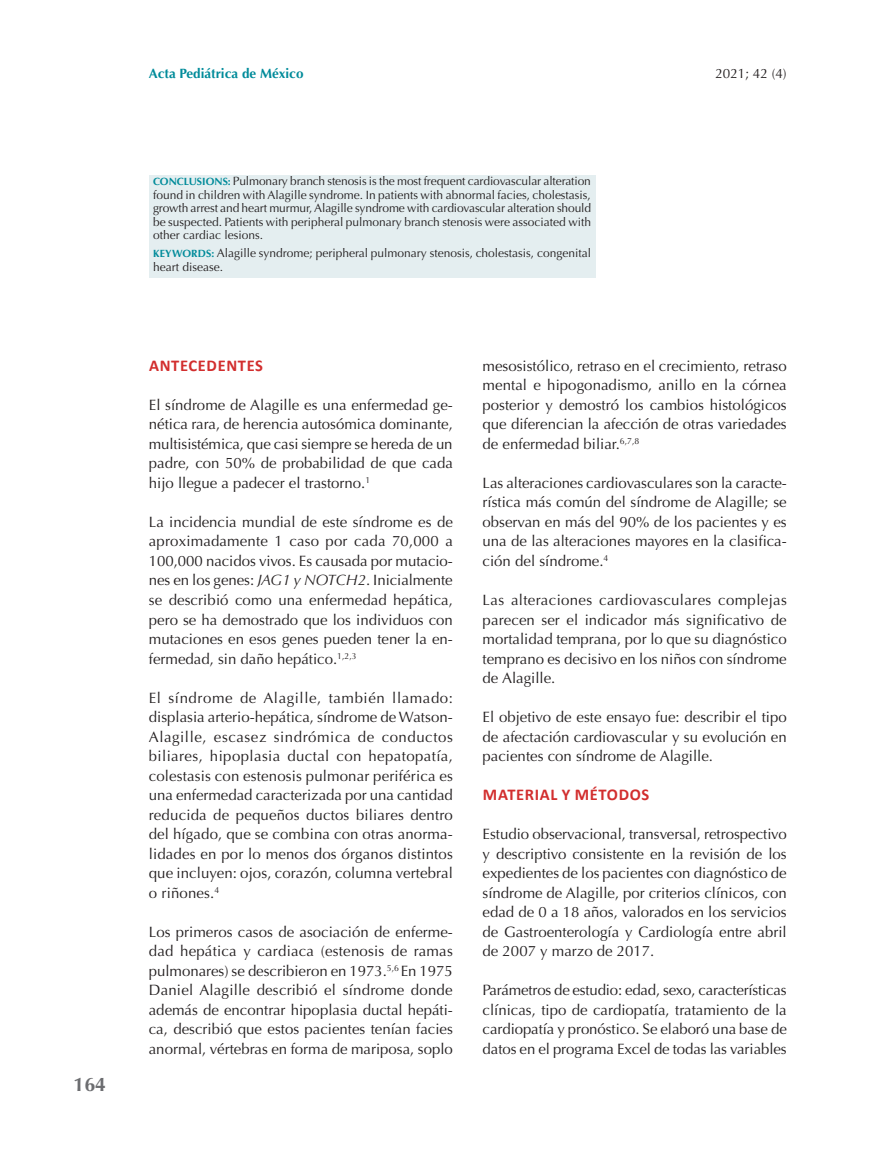
<style>
.page{position:relative;width:893px;height:1149px;background:#fff}
.page>*{position:absolute;margin:0;border:0;box-sizing:border-box;transform-origin:0 0}
.t1{font:700 19.5px "Optima";color:#6c6d70}
.t2{font:700 16.5px "Calibri";letter-spacing:.04em;color:#d22e2e}
.t3{font:15px/19.5px "Optima";color:#231f20;text-align:justify}
.t4{font:700 13.5px "Optima";color:#008b9a}
.t5{font:13.5px "Optima";color:#231f20}
.t6{font:12px/13.5px "Optima";color:#231f20;text-align:justify}
.s1{font-weight:700;font-size:10.5px;color:#008b9a}
.s2{font-style:italic}
</style>
<div class="page">
<div style="left:149px;top:175px;width:446px;height:102px;background:#e4eef0"></div>
<h1 class="t1" style="left:74px;top:1072px;width:34px">164</h1>
<p class="t4" style="left:149px;top:66px;width:156px">Acta Pediátrica de México</p>
<p class="t5" style="left:715px;top:66px;width:73px">2021; 42 (4)</p>
<p class="t6" style="left:153px;top:175px;width:440px"><span class="s1">CONCLUSIONS:</span> Pulmonary branch stenosis is the most frequent cardiovascular alteration found in children with Alagille syndrome. In patients with abnormal facies, cholestasis, growth arrest and heart murmur, Alagille syndrome with cardiovascular alteration should be suspected. Patients with peripheral pulmonary branch stenosis were associated with other cardiac lesions.</p>
<p class="t6" style="left:153px;top:246px;width:439px"><span class="s1">KEYWORDS:</span> Alagille syndrome; peripheral pulmonary stenosis, cholestasis, congenital heart disease.</p>
<p class="t2" style="left:149px;top:353px;width:115px">ANTECEDENTES</p>
<p class="t3" style="left:149px;top:395px;width:306px">El síndrome de Alagille es una enfermedad ge&shy;nética rara, de herencia autosómica dominante, multisistémica, que casi siempre se hereda de un padre, con 50% de probabilidad de que cada hijo llegue a padecer el trastorno.<sup>1</sup></p>
<p class="t3" style="left:149px;top:512px;width:306px">La incidencia mundial de este síndrome es de aproximadamente 1 caso por cada 70,000 a 100,000 nacidos vivos. Es causada por mutacio&shy;nes en los genes: <span class="s2">JAG1 y NOTCH2</span>. Inicialmente se describió como una enfermedad hepática, pero se ha demostrado que los individuos con mutaciones en esos genes pueden tener la en&shy;fermedad, sin daño hepático.<sup>1,2,3</sup></p>
<p class="t3" style="left:149px;top:687px;width:306px">El síndrome de Alagille, también llamado: displasia arterio-hepática, síndrome de Watson-Alagille, escasez sindrómica de conductos biliares, hipoplasia ductal con hepatopatía, colestasis con estenosis pulmonar periférica es una enfermedad caracterizada por una cantidad reducida de pequeños ductos biliares dentro del hígado, que se combina con otras anorma&shy;lidades en por lo menos dos órganos distintos que incluyen: ojos, corazón, columna vertebral o riñones.<sup>4</sup></p>
<p class="t3" style="left:149px;top:921px;width:306px">Los primeros casos de asociación de enferme&shy;dad hepática y cardiaca (estenosis de ramas pulmonares) se describieron en 1973.<sup>5,6</sup> En 1975<br>Daniel Alagille describió el síndrome donde además de encontrar hipoplasia ductal hepáti&shy;ca, describió que estos pacientes tenían facies anormal, vértebras en forma de mariposa, soplo</p>
<p class="t3" style="left:483px;top:356px;width:306px">mesosistólico, retraso en el crecimiento, retraso mental e hipogonadismo, anillo en la córnea posterior y demostró los cambios histológicos que diferencian la afección de otras variedades de enfermedad biliar.<sup>6,7,8</sup></p>
<p class="t3" style="left:483px;top:473px;width:306px">Las alteraciones cardiovasculares son la caracte&shy;rística más común del síndrome de Alagille; se observan en más del 90% de los pacientes y es una de las alteraciones mayores en la clasifica&shy;ción del síndrome.<sup>4</sup></p>
<p class="t3" style="left:483px;top:590px;width:306px">Las alteraciones cardiovasculares complejas parecen ser el indicador más significativo de mortalidad temprana, por lo que su diagnóstico temprano es decisivo en los niños con síndrome de Alagille.</p>
<p class="t3" style="left:483px;top:707px;width:306px">El objetivo de este ensayo fue: describir el tipo de afectación cardiovascular y su evolución en pacientes con síndrome de Alagille.</p>
<p class="t2" style="left:483px;top:782px;width:168px">MATERIAL Y MÉTODOS</p>
<p class="t3" style="left:483px;top:824px;width:306px">Estudio observacional, transversal, retrospectivo y descriptivo consistente en la revisión de los expedientes de los pacientes con diagnóstico de síndrome de Alagille, por criterios clínicos, con edad de 0 a 18 años, valorados en los servicios de Gastroenterología y Cardiología entre abril de 2007 y marzo de 2017.</p>
<p class="t3" style="left:483px;top:980px;width:306px">Parámetros de estudio: edad, sexo, características clínicas, tipo de cardiopatía, tratamiento de la cardiopatía y pronóstico. Se elaboró una base de datos en el programa Excel de todas las variables</p>
</div>
